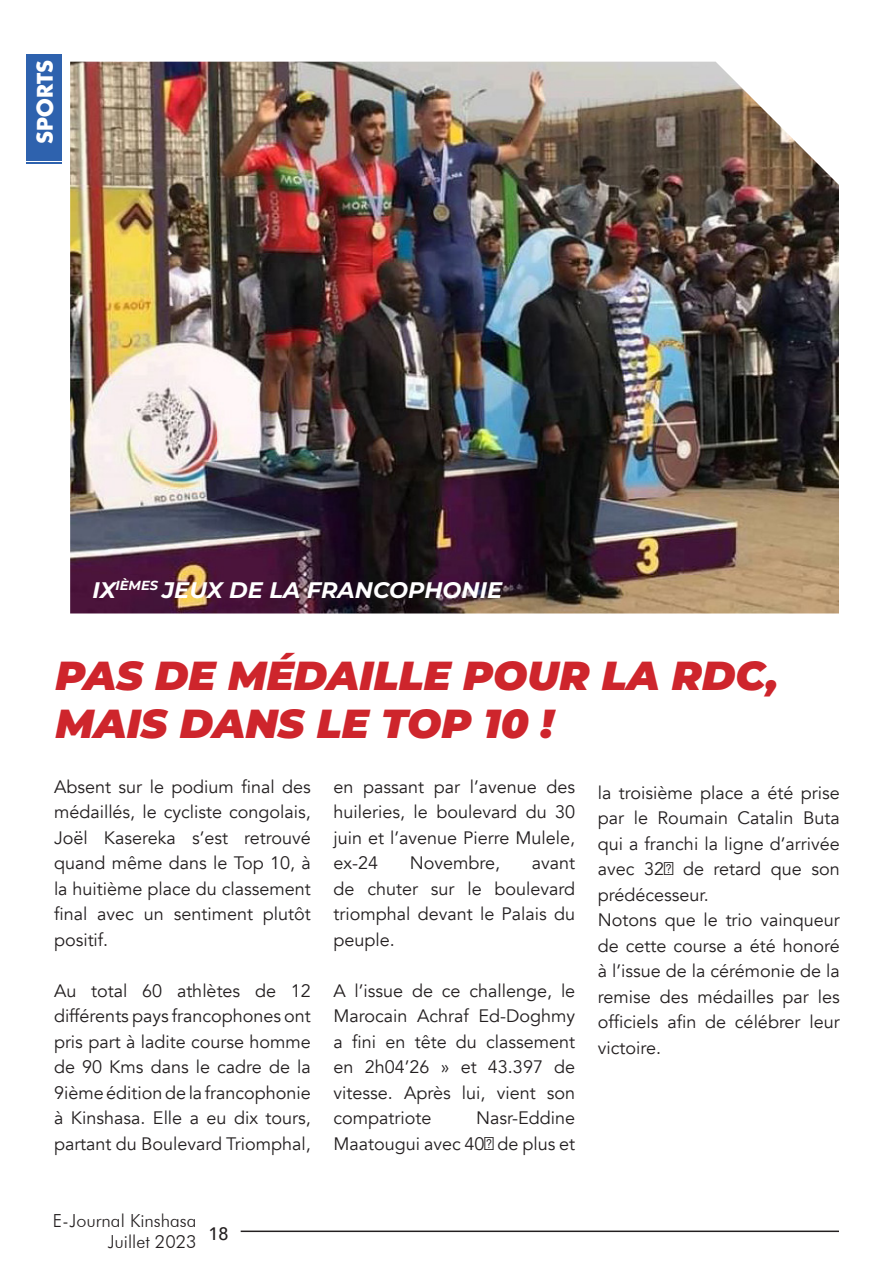
<style>
.page{position:relative;width:893px;height:1263px;background:#fff}
.page>*{position:absolute;margin:0;border:0;box-sizing:border-box;transform-origin:0 0}
.t1{font:italic 900 40.5px/48.6px "Montserrat";color:#ce252c}
.t2{font:italic 700 22.5px "Montserrat";color:#fff}
.t3{font:700 21px "Futura LT";color:#fff}
.t4{font:18px/25.5px "Avenir";color:#231f20;text-align:justify}
.t5{font:300 18px/21.6px "Futura BT";color:#231f20;text-align:right}
.t6{font:500 18px "Avenir";color:#231f20}
</style>
<div class="page">
<div style="left:26px;top:54px;width:35px;height:100px;background:#2e62ae"></div>
<hr style="left:26px;top:162px;width:35px;height:1px;background:#2e62ae">
<hr style="left:26px;top:157px;width:35px;height:3px;background:#2e62ae">
<hr style="left:26px;top:155px;width:35px;height:1px;background:#2e62ae">
<img style="left:70px;top:62px;width:769px;height:551px">
<hr style="left:241px;top:1230px;width:598px;height:2px;background:#231f20">
<p class="t3" style="left:31px;top:144px;width:85px;rotate:-90deg">SPORTS</p>
<p class="t2" style="left:93px;top:573px;width:411px">IX<sup>IÈMES</sup> JEUX DE LA FRANCOPHONIE</p>
<p class="t1" style="left:55px;top:648px;width:724px">PAS DE MÉDAILLE POUR LA RDC,<br>MAIS DANS LE TOP 10 !</p>
<p class="t4" style="left:54px;top:774px;width:258px">Absent sur le podium final des médaillés, le cycliste congolais, Joël Kasereka s’est retrouvé quand même dans le Top 10, à la huitième place du classement final avec un sentiment plutôt positif.</p>
<p class="t4" style="left:54px;top:978px;width:258px">Au total 60 athlètes de 12 différents pays francophones ont pris part à ladite course homme de 90 Kms dans le cadre de la 9ième édition de la francophonie à Kinshasa. Elle a eu dix tours, partant du Boulevard Triomphal,</p>
<p class="t4" style="left:333px;top:774px;width:243px">en passant par l’avenue des huileries, le boulevard du 30 juin et l’avenue Pierre Mulele, ex-24</p>
<p class="t4" style="left:598px;top:780px;width:243px">la troisième place a été prise par le Roumain Catalin Buta qui a franchi la ligne d’arrivée avec 32″ de retard que son prédécesseur.</p>
<p class="t4" style="left:598px;top:908px;width:243px">Notons que le trio vainqueur de cette course a été honoré à l’issue de la cérémonie de la remise des médailles par les officiels afin de célébrer leur victoire.</p>
<p class="t4" style="left:410px;top:850px;width:92px">Novembre,</p>
<p class="t4" style="left:333px;top:850px;width:243px;text-indent:198px">avant de chuter sur le boulevard triomphal devant le Palais du peuple.</p>
<p class="t4" style="left:333px;top:978px;width:243px">A l’issue de ce challenge, le Marocain Achraf Ed-Doghmy a fini en tête du classement en 2h04’26 » et 43.397 de vitesse. Après lui, vient son compatriote</p>
<p class="t4" style="left:333px;top:1105px;width:243px;text-align:right">Nasr-Eddine<br>Maatougui avec 40″ de plus et</p>
<p class="t5" style="left:53px;top:1209px;width:145px">E-Journal Kinshasa<br>Juillet 2023</p>
<p class="t6" style="left:209px;top:1218px;width:22px">18</p>
</div>
